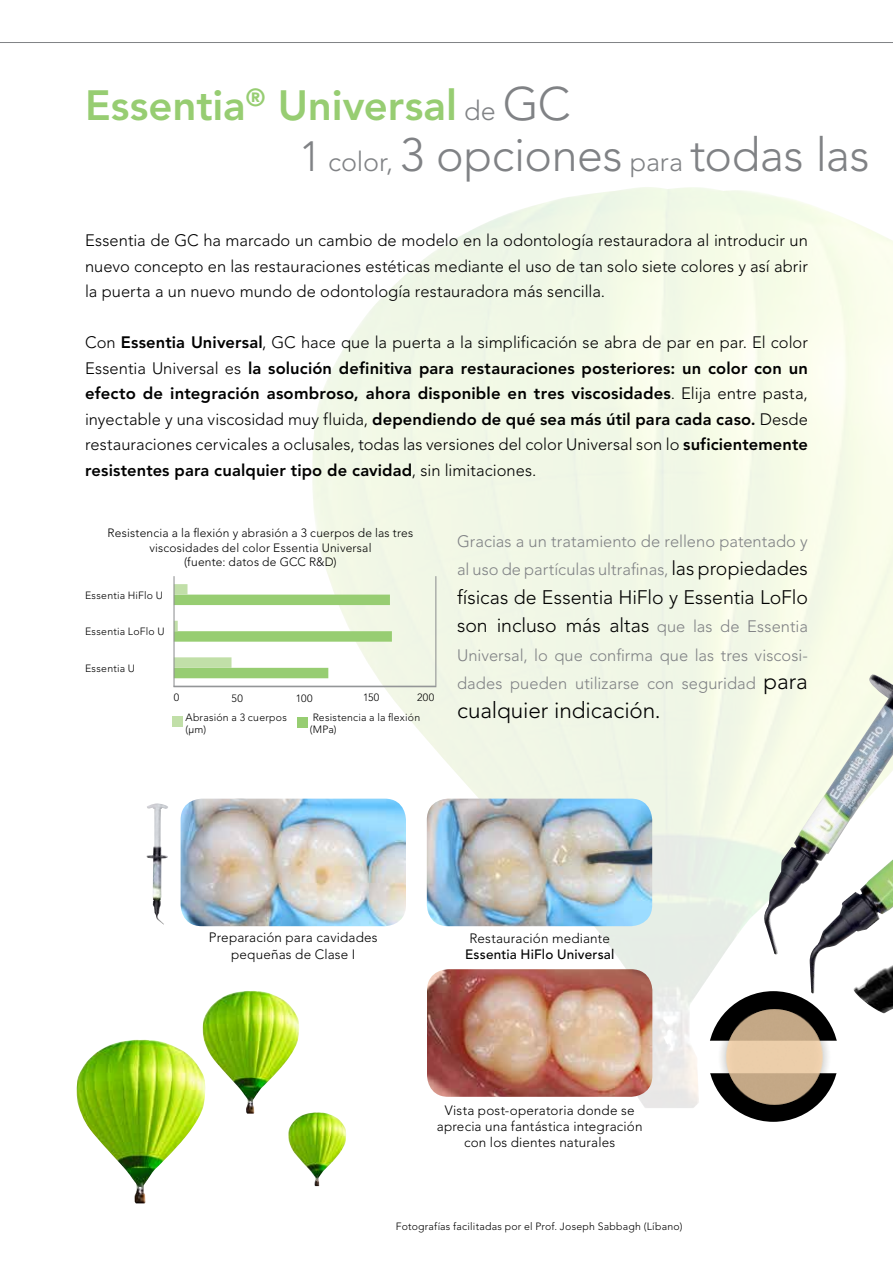
<style>
.page{position:relative;width:893px;height:1263px;background:#fff}
.page>*{position:absolute;margin:0;border:0;box-sizing:border-box;transform-origin:0 0}
.t1{font:300 46.5px "Avenir LT Std";letter-spacing:-.005em;color:#808285}
.t2{font:800 42px "Avenir LT Std";color:#97cd72}
.t3{font:300 22.5px "Avenir LT Std";letter-spacing:-.005em;color:#000}
.t4{font:300 19.5px/28.5px "Avenir LT Std";letter-spacing:-.005em;color:#000}
.t5{font:800 16.5px/25.5px "Avenir LT Std";letter-spacing:.01em;color:#000;text-align:justify}
.t6{font:300 16.5px/25.5px "Avenir LT Std";color:#000;text-align:justify}
.t7{font:300 16.5px/28.5px "Avenir LT Std";letter-spacing:.005em;color:#808285}
.t8{font:300 13.5px/16.2px "Avenir LT Std";letter-spacing:.01em;color:#000;text-align:center}
.t9{font:500 13.5px "Avenir LT Std";letter-spacing:.015em;color:#000}
.t10{font:300 12px/14.4px "Avenir LT Std";letter-spacing:.02em;color:#000;text-align:center}
.t11{font:300 10.5px/12.6px "Avenir LT Std";letter-spacing:.02em;color:#000}
.s1{font-weight:300;font-size:27px;color:#808285}
.s2{font-weight:300;font-size:46.5px;color:#808285}
.s3{font-size:42px}
.s4{font-size:27px}
.s5{font-weight:300}
.s6{font-size:19.5px;color:#000}
.s7{font-size:16.5px;color:#808285}
.s8{font-size:22.5px;color:#000}
</style>
<div class="page">
<img style="left:76px;top:1040px;width:126px;height:163px">
<img style="left:181px;top:799px;width:225px;height:127px">
<img style="left:427px;top:799px;width:225px;height:127px">
<img style="left:427px;top:969px;width:225px;height:128px">
<img style="left:708px;top:991px;width:131px;height:131px;border-radius:65px">
<img style="left:146px;top:803px;width:22px;height:122px">
<img style="left:202px;top:991px;width:97px;height:123px">
<svg style="left:175px;top:584px;width:217px;height:94px"></svg>
<div style="left:173px;top:576px;width:263px;height:111px;border:1px solid #8f9193"></div>
<img style="left:761px;top:674px;width:132px;height:281px">
<img style="left:808px;top:859px;width:85px;height:135px">
<img style="left:288px;top:1112px;width:59px;height:74px">
<img style="left:853px;top:964px;width:40px;height:49px">
<div style="left:298px;top:717px;width:10px;height:11px;background:#97cd72"></div>
<div style="left:172px;top:716px;width:10px;height:11px;background:#c1dfa8"></div>
<svg style="left:0;top:42px;width:893px;height:1px"></svg>
<h2 class="t2" style="left:85px;top:81px;width:487px">Essentia<sup>®</sup> Universal <span class="s1">de</span> <span class="s2">GC</span></h2>
<h1 class="t1" style="left:299px;top:128px;width:572px"><span class="s3">1</span> <span class="s4">color,</span> 3 opciones <span class="s4">para</span> todas las</h1>
<p class="t6" style="left:85px;top:228px;width:724px">Essentia de GC ha marcado un cambio de modelo en la odontología restauradora al introducir un nuevo concepto en las restauraciones estéticas mediante el uso de tan solo siete colores y así abrir la puerta a un nuevo mundo de odontología restauradora más sencilla.</p>
<p class="t5" style="left:85px;top:330px;width:724px"><span class="s5">Con</span> Essentia Universal<span class="s5">, GC hace que la puerta a la simplificación se abra de par en par. El color Essentia Universal es</span> la solución definitiva para restauraciones posteriores: un color con un efecto de integración asombroso, ahora disponible en tres viscosidades<span class="s5">. Elija entre pasta, inyectable y una viscosidad muy fluida,</span> dependiendo de qué sea más útil para cada caso. <span class="s5">Desde restauraciones cervicales a oclusales, todas las versiones del color Universal son lo</span> suficientemente resistentes para cualquier tipo de cavidad<span class="s5">, sin limitaciones.</span></p>
<p class="t10" style="left:108px;top:526px;width:307px">Resistencia a la flexión y abrasión a 3 cuerpos de las tres viscosidades del color Essentia Universal<br>(fuente: datos de GCC R&amp;D)</p>
<p class="t11" style="left:85px;top:589px;width:80px">Essentia HiFlo U</p>
<p class="t11" style="left:85px;top:625px;width:81px">Essentia LoFlo U</p>
<p class="t11" style="left:85px;top:662px;width:52px">Essentia U</p>
<p class="t11" style="left:174px;top:691px;width:7px">0</p>
<p class="t11" style="left:232px;top:692px;width:13px">50</p>
<p class="t11" style="left:296px;top:692px;width:18px">100</p>
<p class="t11" style="left:363px;top:691px;width:18px">150</p>
<p class="t11" style="left:417px;top:691px;width:19px">200</p>
<p class="t11" style="left:185px;top:711px;width:103px">Abrasión a 3 cuerpos (µm)</p>
<p class="t11" style="left:310px;top:711px;width:112px">Resistencia a la flexión (MPa)</p>
<p class="t7" style="left:457px;top:527px;width:352px">Gracias a un tratamiento de relleno patentado y al uso de partículas ultrafinas, <span class="s6">las propiedades</span></p>
<p class="t4" style="left:457px;top:583px;width:352px">físicas de Essentia HiFlo y Essentia LoFlo son incluso más altas <span class="s7">que las de Essentia</span></p>
<p class="t7" style="left:457px;top:641px;width:352px">Universal, lo que confirma que las tres viscosi&shy;dades pueden utilizarse con seguridad <span class="s8">para</span></p>
<h3 class="t3" style="left:457px;top:697px;width:205px">cualquier indicación.</h3>
<p class="t8" style="left:209px;top:930px;width:170px">Preparación para cavidades pequeñas de Clase I</p>
<p class="t8" style="left:469px;top:930px;width:142px">Restauración mediante</p>
<p class="t9" style="left:465px;top:946px;width:151px">Essentia HiFlo Universal</p>
<p class="t8" style="left:437px;top:1102px;width:207px">Vista post-operatoria donde se aprecia una fantástica integración con los dientes naturales</p>
<p class="t11" style="left:396px;top:1219px;width:288px">Fotografías facilitadas por el Prof. Joseph Sabbagh (Líbano)</p>
</div>
